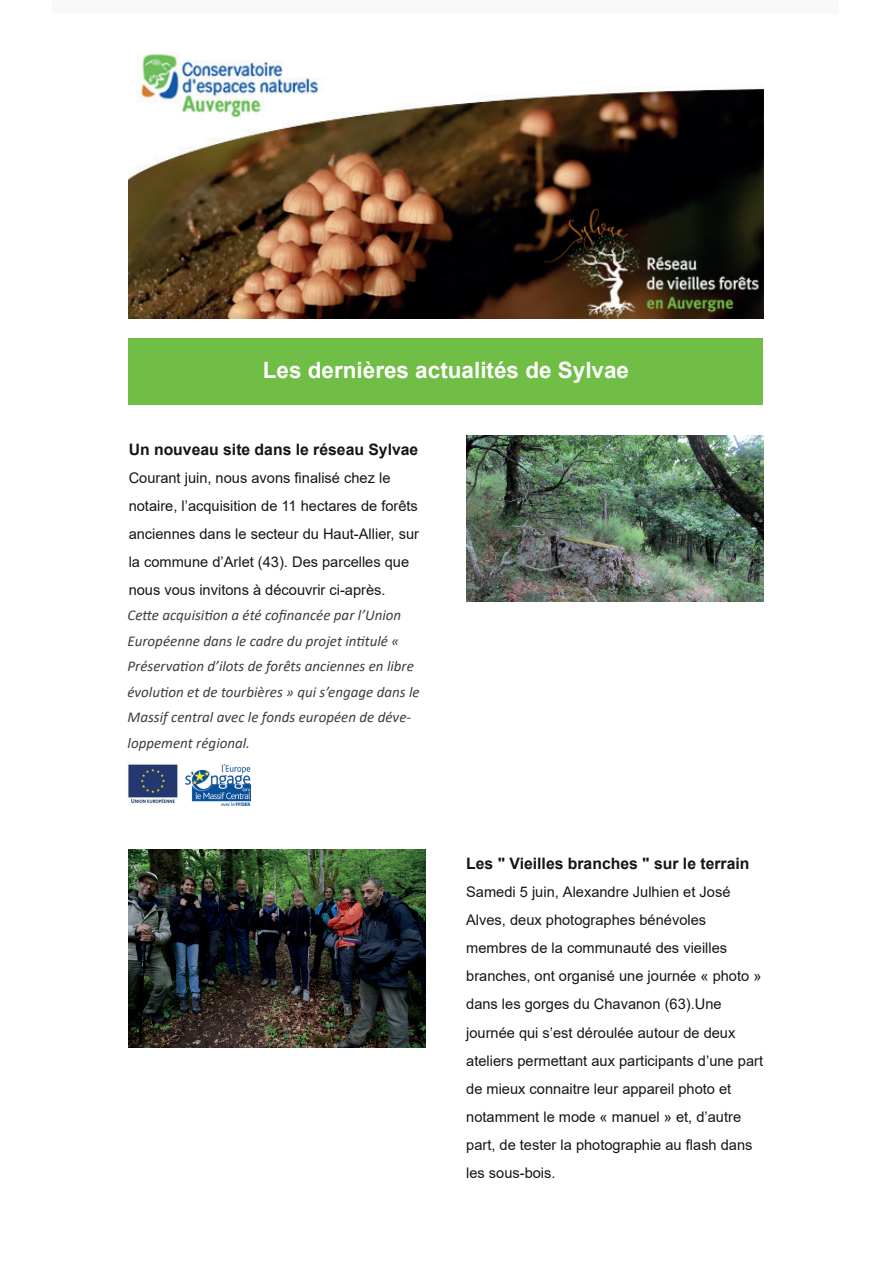
<style>
.page{position:relative;width:893px;height:1263px;background:#fff}
.page>*{position:absolute;margin:0;border:0;box-sizing:border-box;transform-origin:0 0}
.t1{font:700 22.5px "Arial";color:#fff}
.t2{font:700 15.75px "Arial";color:#131619}
.t3{font:italic 15px/25.5px "Calibri";color:#3e3e3f}
.t4{font:14.7px/28px "Arial";color:#131619}
</style>
<div class="page">
<div style="left:53px;top:0;width:786px;height:14px;background:#f9f9f9"></div>
<img style="left:129px;top:54px;width:634px;height:264px">
<div style="left:129px;top:338px;width:634px;height:67px;background:#70be46"></div>
<img style="left:466px;top:435px;width:297px;height:167px">
<img style="left:129px;top:849px;width:297px;height:198px">
<img style="left:128px;top:764px;width:50px;height:40px">
<img style="left:186px;top:764px;width:65px;height:41px">
<h1 class="t1" style="left:263px;top:355px;width:368px">Les dernières actualités de Sylvae</h1>
<p class="t2" style="left:129px;top:438px;width:291px">Un nouveau site dans le réseau Sylvae</p>
<p class="t4" style="left:129px;top:463px;width:292px">Courant juin, nous avons finalisé chez le notaire, l’acquisition de 11 hectares de forêts anciennes dans le secteur du Haut-Allier, sur la commune d’Arlet (43). Des parcelles que nous vous invitons à découvrir ci-après.</p>
<p class="t3" style="left:128px;top:602px;width:294px">Cette acquisition a été cofinancée par l’Union Européenne dans le cadre du projet intitulé « Préservation d’ilots de forêts anciennes en libre évolution et de tourbières » qui s’engage dans le Massif central avec le fonds européen de déve&shy;loppement régional.</p>
<p class="t2" style="left:466px;top:852px;width:285px">Les " Vieilles branches " sur le terrain</p>
<p class="t4" style="left:466px;top:877px;width:298px">Samedi 5 juin, Alexandre Julhien et José Alves, deux photographes bénévoles membres de la communauté des vieilles branches, ont organisé une journée « photo » dans les gorges du Chavanon (63).Une journée qui s’est déroulée autour de deux ateliers permettant aux participants d’une part de mieux connaitre leur appareil photo et notamment le mode « manuel » et, d’autre part, de tester la photographie au flash dans les sous-bois.</p>
<p class="t4" style="left:466px;top:849px;width:288px">de mieux connaitre leur appareil photo et notamment le mode « man el » et, d’autre part, de tester la photographie au flash dans les sous-bois.</p>
</div>
